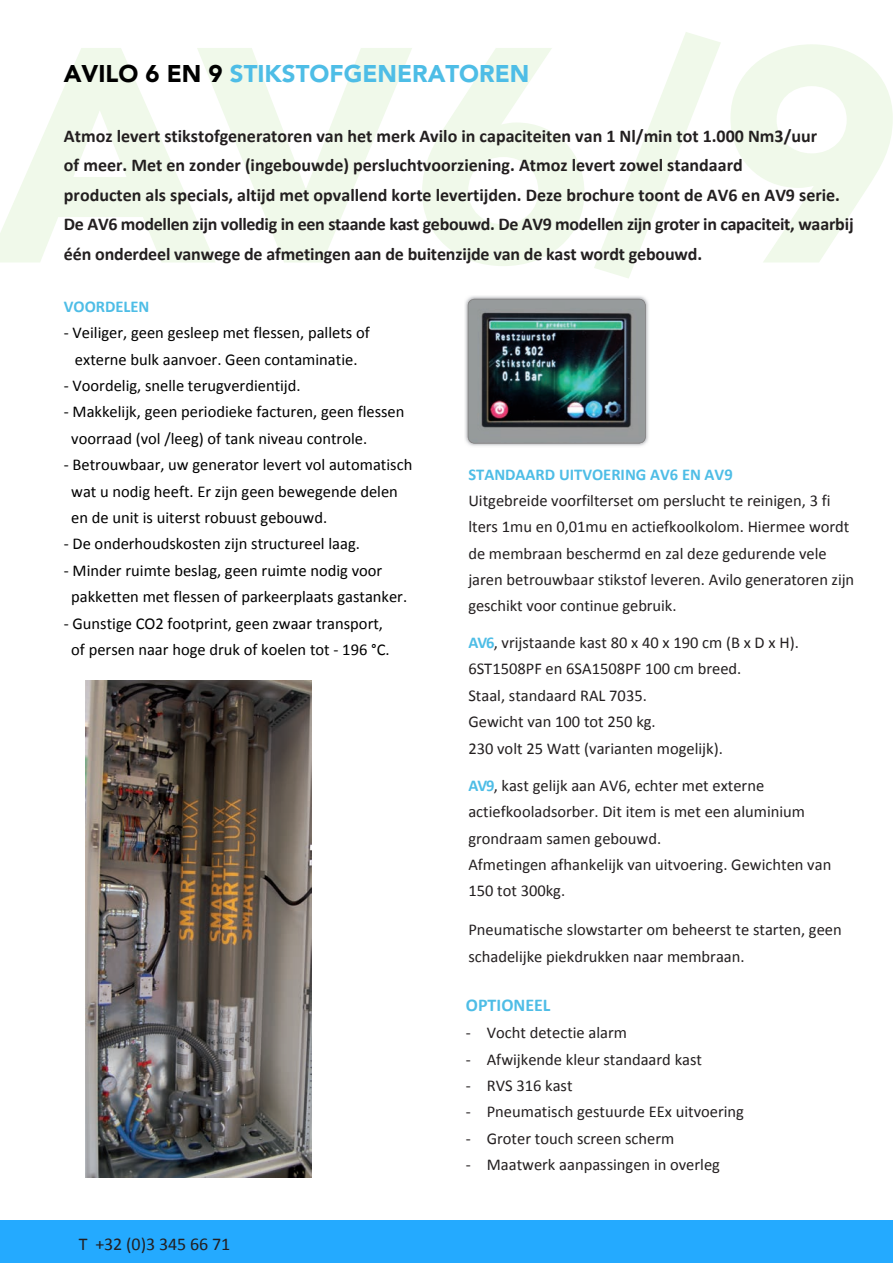
<style>
.page{position:relative;width:893px;height:1263px;background:#fff}
.page>*{position:absolute;margin:0;border:0;box-sizing:border-box;transform-origin:0 0}
.t1{font:900 24px "Avenir";color:#4ebde6}
.t2{font:700 18px/29.4px "Calibri";color:#231f20}
.t3{font:18px "Calibri";letter-spacing:-.005em;color:#231f20}
.t4{font:700 18px "Calibri";color:#4ebde6}
.t5{font:16.5px/26.2px "Calibri";color:#231f20}
.t6{font:16.5px/26.4px "Calibri";color:#000}
.t7{font:700 16.5px "Calibri";color:#4ebde6}
.s1{color:#000}
.s2{font-weight:700;color:#4ebde6}
</style>
<div class="page">
<svg style="left:0;top:32px;width:893px;height:246px"></svg>
<div style="left:0;top:1220px;width:893px;height:43px;background:#24aaff"></div>
<img style="left:85px;top:680px;width:226px;height:498px">
<img style="left:465px;top:296px;width:184px;height:150px">
<img style="left:468px;top:299px;width:178px;height:145px">
<h1 class="t1" style="left:64px;top:59px;width:467px"><span class="s1">AVILO 6 EN 9</span> STIKSTOFGENERATOREN</h1>
<p class="t2" style="left:64px;top:121px;width:791px">Atmoz levert stikstofgeneratoren van het merk Avilo in capaciteiten van 1 Nl/min tot 1.000 Nm3/uur<br>of meer. Met en zonder (ingebouwde) persluchtvoorziening. Atmoz levert zowel standaard<br>producten als specials, altijd met opvallend korte levertijden. Deze brochure toont de AV6 en AV9 serie.<br>De AV6 modellen zijn volledig in een staande kast gebouwd. De AV9 modellen zijn groter in capaciteit, waarbij één onderdeel vanwege de afmetingen aan de buitenzijde van de kast wordt gebouwd.</p>
<p class="t7" style="left:64px;top:296px;width:87px">VOORDELEN</p>
<p class="t6" style="left:64px;top:319px;width:308px;text-align:center">- Veiliger, geen gesleep met flessen, pallets of externe bulk aanvoer. Geen contaminatie.</p>
<p class="t6" style="left:64px;top:372px;width:238px">- Voordelig, snelle terugverdientijd.</p>
<p class="t6" style="left:71px;top:399px;width:335px;text-indent:-7px">- Makkelijk, geen periodieke facturen, geen flessen voorraad (vol /leeg) of tank niveau controle.</p>
<p class="t6" style="left:71px;top:451px;width:343px;text-indent:-7px">- Betrouwbaar, uw generator levert vol automatisch wat u nodig heeft. Er zijn geen bewegende delen en de unit is uiterst robuust gebouwd.</p>
<p class="t6" style="left:64px;top:531px;width:298px">- De onderhoudskosten zijn structureel laag.</p>
<p class="t6" style="left:71px;top:557px;width:337px;text-indent:-7px">- Minder ruimte beslag, geen ruimte nodig voor pakketten met flessen of parkeerplaats gastanker.</p>
<p class="t6" style="left:64px;top:610px;width:327px;text-align:center">- Gunstige CO2 footprint, geen zwaar transport, of persen naar hoge druk of koelen tot - 196 °C.</p>
<p class="t3" style="left:79px;top:1232px;width:153px">T +32 (0)3 345 66 71</p>
<p class="t7" style="left:468px;top:464px;width:266px">STANDAARD UITVOERING AV6 EN AV9</p>
<p class="t5" style="left:468px;top:488px;width:387px">Uitgebreide voorfi lterset om perslucht te reinigen, 3 fi lters 1mu en 0,01mu en actiefkoolkolom. Hiermee wordt de membraan beschermd en zal deze gedurende vele jaren betrouwbaar stikstof leveren. Avilo generatoren zijn geschikt voor continue gebruik.</p>
<p class="t5" style="left:468px;top:629px;width:332px"><span class="s2">AV6</span>, vrijstaande kast 80 x 40 x 190 cm (B x D x H).<br>6ST1508PF en 6SA1508PF 100 cm breed.<br>Staal, standaard RAL 7035.<br>Gewicht van 100 tot 250 kg.<br>230 volt 25 Watt (varianten mogelijk).</p>
<p class="t5" style="left:468px;top:773px;width:364px"><span class="s2">AV9</span>, kast gelijk aan AV6, echter met externe actiefkooladsorber. Dit item is met een aluminium grondraam samen gebouwd.<br>Afmetingen afhankelijk van uitvoering. Gewichten van 150 tot 300kg.</p>
<p class="t5" style="left:468px;top:916px;width:375px">Pneumatische slowstarter om beheerst te starten, geen schadelijke piekdrukken naar membraan.</p>
<p class="t4" style="left:466px;top:994px;width:86px">OPTIONEEL</p>
<p class="t5" style="left:466px;top:1020px;width:163px">- Vocht detectie alarm</p>
<p class="t5" style="left:466px;top:1046px;width:238px">- Afwijkende kleur standaard kast</p>
<p class="t5" style="left:466px;top:1072px;width:108px">- RVS 316 kast</p>
<p class="t5" style="left:466px;top:1099px;width:280px">- Pneumatisch gestuurde EEx uitvoering</p>
<p class="t5" style="left:466px;top:1125px;width:210px">- Groter touch screen scherm</p>
<p class="t5" style="left:466px;top:1152px;width:256px">- Maatwerk aanpassingen in overleg</p>
</div>
